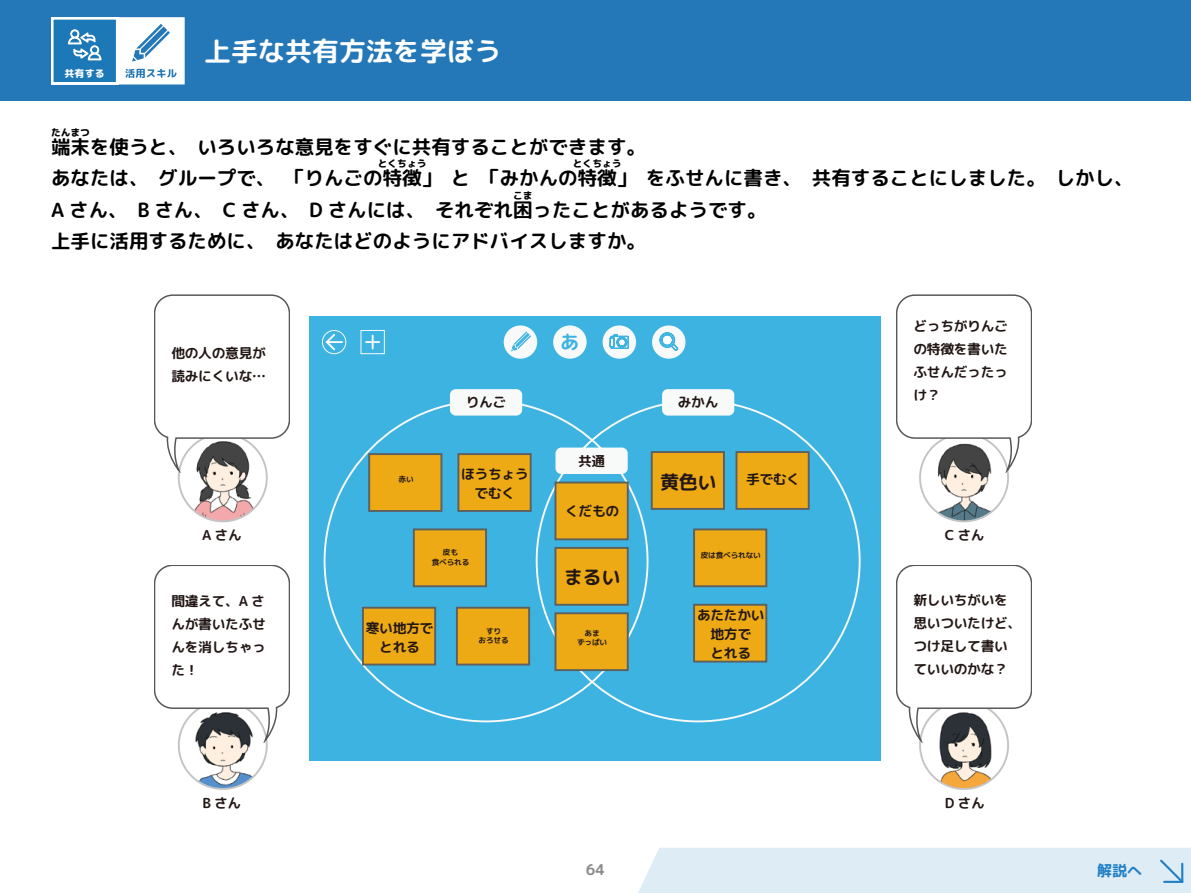
<style>
.page{position:relative;width:1191px;height:893px;background:#fff}
.page>*{position:absolute;margin:0;border:0;box-sizing:border-box;transform-origin:0 0}
.t1{font:27px "rounded mplus 1 p bold";color:#fff}
.t2{font:19.5px "rounded mplus 1 p bold";color:#000}
.t3{font:19.05px "rounded mplus 1 p bold";letter-spacing:-.025em;color:#221714}
.t4{font:19.05px "rounded mplus 1 p bold";color:#3db3e1}
.t5{font:15px "rounded mplus 1 p bold";color:#2478b7}
.t6{font:15px "rounded mplus 1 p bold";color:#898989}
.t7{font:13.65px/23px "rounded mplus 1 p bold";letter-spacing:-.025em;color:#221714;text-align:center}
.t8{font:9.9px "rounded mplus 1 p heavy";color:#fff}
.t9{font:9.75px "rounded mplus 1 p heavy";color:#000}
.t10{font:7.65px/9.6px "rounded mplus 1 p bold";letter-spacing:-.025em;color:#221714;text-align:center}
</style>
<div class="page">
<div style="left:638px;top:848px;width:553px;height:45px;background:#deecf6"></div>
<div style="left:0;top:0;width:1191px;height:101px;background:#2478b7"></div>
<svg style="left:118px;top:17px;width:67px;height:67px;background:#deebf4"></svg>
<div style="left:52px;top:18px;width:65px;height:65px;background:#1d78b7"></div>
<div style="left:51px;top:17px;width:67px;height:67px;border:3px solid #fff"></div>
<svg style="left:68px;top:29px;width:33px;height:31px"></svg>
<div style="left:309px;top:316px;width:571px;height:445px;background:#3db3e1"></div>
<div style="left:369px;top:454px;width:72px;height:57px;background:#edaa15"></div>
<div style="left:368px;top:453px;width:74px;height:59px;border:2px solid #5e5f5f"></div>
<div style="left:458px;top:454px;width:72px;height:57px;background:#edaa15"></div>
<div style="left:457px;top:453px;width:74px;height:59px;border:2px solid #5e5f5f"></div>
<div style="left:414px;top:529px;width:72px;height:57px;background:#edaa15"></div>
<div style="left:413px;top:528px;width:74px;height:59px;border:2px solid #5e5f5f"></div>
<svg style="left:324px;top:332px;width:18px;height:20px"></svg>
<div style="left:450px;top:389px;width:72px;height:27px;background:#f8f9f9;border-radius:6px"></div>
<div style="left:662px;top:389px;width:72px;height:27px;background:#f8f9f9;border-radius:6px"></div>
<div style="left:555px;top:448px;width:73px;height:26px;background:#f8f9f9;border-radius:6px"></div>
<div style="left:694px;top:529px;width:72px;height:57px;background:#edaa15"></div>
<div style="left:693px;top:528px;width:74px;height:59px;border:2px solid #5e5f5f"></div>
<div style="left:555px;top:482px;width:73px;height:57px;background:#edaa15"></div>
<div style="left:554px;top:482px;width:74px;height:58px;border:2px solid #5e5f5f"></div>
<div style="left:651px;top:452px;width:73px;height:57px;background:#edaa15"></div>
<div style="left:651px;top:451px;width:74px;height:59px;border:2px solid #5e5f5f"></div>
<div style="left:736px;top:452px;width:72px;height:57px;background:#edaa15"></div>
<div style="left:735px;top:451px;width:74px;height:59px;border:2px solid #5e5f5f"></div>
<div style="left:694px;top:605px;width:72px;height:57px;background:#edaa15"></div>
<div style="left:693px;top:604px;width:74px;height:58px;border:2px solid #5e5f5f"></div>
<div style="left:555px;top:548px;width:73px;height:57px;background:#edaa15"></div>
<div style="left:554px;top:547px;width:74px;height:59px;border:2px solid #5e5f5f"></div>
<div style="left:555px;top:613px;width:73px;height:57px;background:#edaa15"></div>
<div style="left:554px;top:612px;width:74px;height:59px;border:2px solid #5e5f5f"></div>
<div style="left:363px;top:608px;width:72px;height:57px;background:#edaa15"></div>
<div style="left:362px;top:607px;width:74px;height:58px;border:2px solid #5e5f5f"></div>
<div style="left:457px;top:608px;width:72px;height:57px;background:#edaa15"></div>
<div style="left:456px;top:607px;width:74px;height:58px;border:2px solid #5e5f5f"></div>
<div style="left:360px;top:330px;width:25px;height:24px;border:1px solid #f8f9f9"></div>
<svg style="left:366px;top:336px;width:13px;height:13px"></svg>
<div style="left:504px;top:325px;width:33px;height:34px;background:#f8f9f9;border-radius:50%"></div>
<svg style="left:511px;top:331px;width:20px;height:20px"></svg>
<div style="left:652px;top:325px;width:33px;height:34px;background:#f8f9f9;border-radius:50%"></div>
<svg style="left:659px;top:332px;width:19px;height:19px"></svg>
<div style="left:602px;top:325px;width:34px;height:34px;background:#f8f9f9;border-radius:50%"></div>
<svg style="left:609px;top:334px;width:20px;height:15px"></svg>
<div style="left:553px;top:325px;width:33px;height:34px;background:#f8f9f9;border-radius:50%"></div>
<div style="left:322px;top:330px;width:24px;height:24px;border:1px solid #f8f9f9;border-radius:50%"></div>
<img style="left:179px;top:701px;width:88px;height:88px;border-radius:44px">
<div style="left:178px;top:701px;width:90px;height:89px;border:2px solid #c4c4c5;border-radius:50%"></div>
<img style="left:179px;top:434px;width:88px;height:87px;border-radius:44px">
<div style="left:178px;top:433px;width:90px;height:89px;border:2px solid #c4c4c5;border-radius:50%"></div>
<img style="left:920px;top:701px;width:88px;height:88px;border-radius:44px">
<div style="left:919px;top:701px;width:90px;height:89px;border:2px solid #c4c4c5;border-radius:50%"></div>
<img style="left:920px;top:434px;width:88px;height:87px;border-radius:44px">
<div style="left:919px;top:433px;width:90px;height:89px;border:2px solid #c4c4c5;border-radius:50%"></div>
<svg style="left:154px;top:565px;width:136px;height:175px"></svg>
<svg style="left:896px;top:295px;width:135px;height:175px"></svg>
<svg style="left:896px;top:565px;width:135px;height:175px"></svg>
<svg style="left:154px;top:295px;width:136px;height:175px"></svg>
<img style="left:215px;top:482px;width:16px;height:6px">
<img style="left:215px;top:757px;width:16px;height:6px">
<img style="left:956px;top:487px;width:15px;height:6px">
<img style="left:957px;top:753px;width:15px;height:6px">
<p class="t8" style="left:64px;top:66px;width:42px">共有する</p>
<h1 class="t1" style="left:204px;top:32px;width:298px">上手な共有方法を学ぼう</h1>
<p class="t9" style="left:51px;top:125px;width:40px">たんまつ</p>
<p class="t2" style="left:51px;top:164px;width:1084px">あなたは、グループで、「りんごの特徴」と「みかんの特徴」をふせんに書き、共有することにしました。しかし、</p>
<p class="t2" style="left:51px;top:133px;width:596px">端末を使うと、いろいろな意見をすぐに共有することができます。</p>
<p class="t9" style="left:378px;top:157px;width:50px">とくちょう</p>
<p class="t9" style="left:573px;top:157px;width:50px">とくちょう</p>
<p class="t2" style="left:51px;top:196px;width:717px">A さん、 B さん、 C さん、 D さんには、それぞれ困ったことがあるようです。</p>
<p class="t9" style="left:513px;top:188px;width:21px">こま</p>
<p class="t2" style="left:51px;top:227px;width:596px">上手に活用するために、あなたはどのようにアドバイスしますか。</p>
<p class="t7" style="left:171px;top:341px;width:96px">他の人の意見が</p>
<p class="t7" style="left:171px;top:364px;width:96px">読みにくいな…</p>
<p class="t7" style="left:202px;top:523px;width:41px">A さん</p>
<p class="t7" style="left:171px;top:589px;width:96px;text-align:justify">間違えて、A さんが書いたふせんを消しちゃった！</p>
<p class="t7" style="left:202px;top:792px;width:40px">B さん</p>
<p class="t4" style="left:560px;top:329px;width:21px">あ</p>
<p class="t7" style="left:466px;top:391px;width:42px">りんご</p>
<p class="t7" style="left:678px;top:391px;width:42px">みかん</p>
<p class="t10" style="left:398px;top:475px;width:17px">赤い</p>
<p class="t7" style="left:461px;top:464px;width:69px;line-height:19px">ほうちょうでむく</p>
<p class="t7" style="left:578px;top:449px;width:29px">共通</p>
<p class="t7" style="left:565px;top:500px;width:56px">くだもの</p>
<p class="t3" style="left:660px;top:468px;width:58px">黄色い</p>
<p class="t7" style="left:746px;top:468px;width:56px">手でむく</p>
<p class="t10" style="left:432px;top:547px;width:39px">皮も<br>食べられる</p>
<p class="t10" style="left:700px;top:551px;width:62px">皮は食べられない</p>
<p class="t7" style="left:366px;top:618px;width:69px;line-height:19px">寒い地方でとれる</p>
<p class="t10" style="left:478px;top:626px;width:32px">すり<br>おろせる</p>
<p class="t3" style="left:564px;top:563px;width:58px">まるい</p>
<p class="t10" style="left:577px;top:628px;width:32px">あま<br>ずっぱい</p>
<p class="t7" style="left:697px;top:605px;width:69px;line-height:19px">あたたかい地方で<br>とれる</p>
<p class="t7" style="left:913px;top:314px;width:96px;text-align:justify">どっちがりんごの特徴を書いたふせんだったっけ？</p>
<p class="t7" style="left:945px;top:523px;width:41px">C さん</p>
<p class="t7" style="left:913px;top:589px;width:109px;text-align:left">新しいちがいを思いついたけど、つけ足して書いていいのかな？</p>
<p class="t7" style="left:945px;top:792px;width:41px">D さん</p>
<p class="t6" style="left:586px;top:858px;width:21px">64</p>
<p class="t5" style="left:1097px;top:860px;width:46px">解説へ</p>
</div>
